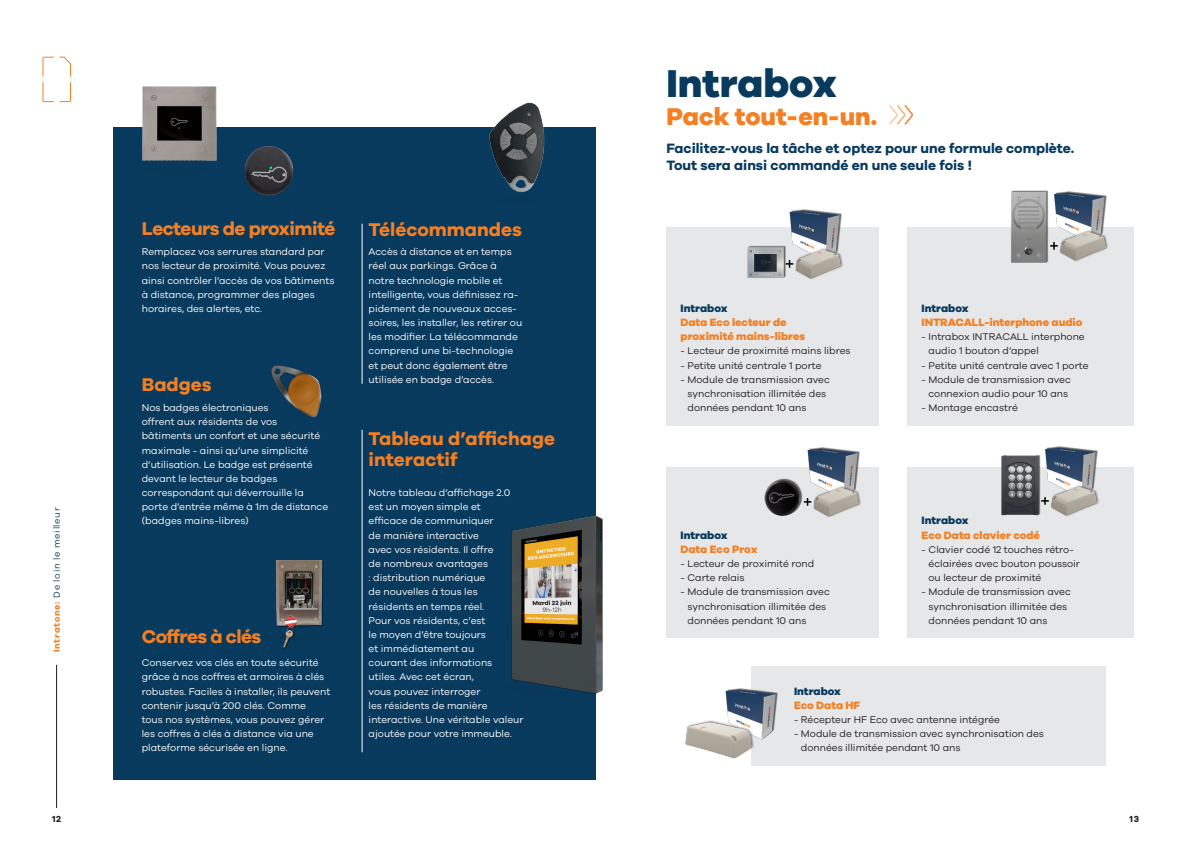
<style>
.page{position:relative;width:1191px;height:842px;background:#fff}
.page>*{position:absolute;margin:0;border:0;box-sizing:border-box;transform-origin:0 0}
._2020_INTRA_Titel_01{font:800 40px "Galano Grotesque";color:#083a5e}
._2020_INTRA_Titel_01-2{font:800 25px "Galano Grotesque";color:#f57f21}
._2020_INTRA_Titel_03_no_caps{font:700 19px/21px "Galano Grotesque";color:#f57f21}
._2020_INTRA_Titel_03_no_caps-2{font:700 19px "Galano Grotesque";letter-spacing:-.03em;color:#f57f21}
._2020_INTRA_INTRO{font:700 14px "Galano Grotesque";color:#083a5e}
.t1{font:800 11px/14.2px "Galano Grotesque";color:#f57f21}
.t2{font:800 11px "Galano Grotesque";color:#083a5e}
._2020_INTRA_BODY{font:10px/14.2px "Galano Grotesque";color:#fff}
.t3{font:10px/14.2px "Galano Grotesque";color:#231f20}
.t4{font:9.1px "Galano Grotesque";letter-spacing:.075em;color:#083a5e}
.t5{font:700 9.1px "Galano Grotesque";color:#231f20}
.s1{font-weight:700;color:#f57f21}
.s2{color:#083a5e}
</style>
<div class="page">
<svg style="left:42px;top:56px;width:29px;height:47px"></svg>
<hr style="left:56px;top:665px;width:1px;height:143px;background:#231f20">
<div style="left:113px;top:128px;width:482px;height:652px;background:#083a5e"></div>
<img style="left:511px;top:508px;width:92px;height:193px">
<img style="left:142px;top:86px;width:75px;height:75px">
<img style="left:488px;top:102px;width:60px;height:90px">
<img style="left:275px;top:560px;width:49px;height:75px">
<img style="left:283px;top:635px;width:11px;height:14px">
<img style="left:271px;top:365px;width:51px;height:53px">
<hr style="left:362px;top:224px;width:1px;height:160px;background:#fff">
<hr style="left:362px;top:430px;width:1px;height:322px;background:#fff">
<div style="left:907px;top:227px;width:227px;height:198px;background:#e6e7e9"></div>
<div style="left:666px;top:227px;width:213px;height:198px;background:#e6e7e9"></div>
<div style="left:666px;top:468px;width:213px;height:170px;background:#e6e7e9"></div>
<img style="left:747px;top:209px;width:96px;height:70px">
<img style="left:762px;top:447px;width:99px;height:70px">
<img style="left:1011px;top:190px;width:97px;height:73px">
<img style="left:244px;top:146px;width:50px;height:50px">
<div style="left:751px;top:666px;width:355px;height:99px;background:#e6e7e9"></div>
<img style="left:685px;top:688px;width:93px;height:71px">
<div style="left:907px;top:468px;width:227px;height:170px;background:#e6e7e9"></div>
<img style="left:999px;top:446px;width:100px;height:70px">
<svg style="left:889px;top:105px;width:24px;height:20px"></svg>
<p class="t4" style="left:51px;top:652px;width:146px;rotate:-90deg"><span class="s1">Intratone:</span> De loin le meilleur</p>
<p class="_2020_INTRA_Titel_03_no_caps-2" style="left:142px;top:217px;width:195px">Lecteurs de proximité</p>
<p class="_2020_INTRA_BODY" style="left:142px;top:244px;width:194px">Remplacez vos serrures standard par nos lecteur de proximité. Vous pouvez ainsi contrôler l’accès de vos bâtiments à distance, programmer des plages horaires, des alertes, etc.</p>
<p class="_2020_INTRA_Titel_03_no_caps" style="left:142px;top:374px;width:71px">Badges</p>
<p class="_2020_INTRA_BODY" style="left:142px;top:400px;width:188px">Nos badges électroniques<br>offrent aux résidents de vos bâtiments un confort et une sécurité maximale - ainsi qu’une simplicité d’utilisation. Le badge est présenté devant le lecteur de badges correspondant qui déverrouille la porte d’entrée même à 1m de distance (badges mains-libres)</p>
<p class="_2020_INTRA_Titel_03_no_caps-2" style="left:142px;top:624px;width:121px">Coffres à clés</p>
<p class="_2020_INTRA_BODY" style="left:142px;top:655px;width:190px">Conservez vos clés en toute sécurité grâce à nos coffres et armoires à clés robustes. Faciles à installer, ils peuvent contenir jusqu’à 200 clés. Comme<br>tous nos systèmes, vous pouvez gérer les coffres à clés à distance via une plateforme sécurisée en ligne.</p>
<p class="_2020_INTRA_Titel_03_no_caps" style="left:369px;top:219px;width:155px">Télécommandes</p>
<p class="_2020_INTRA_BODY" style="left:369px;top:244px;width:155px">Accès à distance et en temps réel aux parkings. Grâce à notre technologie mobile et intelligente, vous définissez ra&shy;pidement de nouveaux acces&shy;soires, les installer, les retirer ou les modifier. La télécommande comprend une bi-technologie et peut donc également être utilisée en badge d’accès.</p>
<p class="_2020_INTRA_Titel_03_no_caps" style="left:369px;top:427px;width:188px">Tableau d’affichage interactif</p>
<p class="_2020_INTRA_BODY" style="left:369px;top:485px;width:156px">Notre tableau d’affichage 2.0 est un moyen simple et<br>efficace de communiquer<br>de manière interactive<br>avec vos résidents. Il offre<br>de nombreux avantages<br>: distribution numérique<br>de nouvelles à tous les résidents en temps réel.<br>Pour vos résidents, c’est<br>le moyen d’être toujours<br>et immédiatement au<br>courant des informations<br>utiles. Avec cet écran,<br>vous pouvez interroger<br>les résidents de manière interactive. Une véritable valeur ajoutée pour votre immeuble.</p>
<p class="_2020_INTRA_Titel_01" style="left:666px;top:58px;width:172px">Intrabox</p>
<p class="_2020_INTRA_Titel_01-2" style="left:666px;top:101px;width:212px">Pack tout-en-un.</p>
<p class="_2020_INTRA_INTRO" style="left:666px;top:140px;width:409px">Facilitez-vous la tâche et optez pour une formule complète.</p>
<p class="_2020_INTRA_INTRO" style="left:666px;top:157px;width:307px">Tout sera ainsi commandé en une seule fois !</p>
<p class="t1" style="left:680px;top:301px;width:126px"><span class="s2">Intrabox<br></span>Data Eco lecteur de proximité mains-libres</p>
<p class="t3" style="left:680px;top:344px;width:171px">- Lecteur de proximité mains libres</p>
<p class="t3" style="left:680px;top:358px;width:142px">- Petite unité centrale 1 porte</p>
<p class="t3" style="left:687px;top:372px;width:144px;text-indent:-7px">- Module de transmission avec synchronisation illimitée des données pendant 10 ans</p>
<p class="t1" style="left:680px;top:527px;width:78px"><span class="s2">Intrabox<br></span>Data Eco Prox</p>
<p class="t3" style="left:680px;top:556px;width:135px">- Lecteur de proximité rond</p>
<p class="t3" style="left:680px;top:570px;width:66px">- Carte relais</p>
<p class="t3" style="left:687px;top:585px;width:144px;text-indent:-7px">- Module de transmission avec synchronisation illimitée des données pendant 10 ans</p>
<p class="t2" style="left:921px;top:301px;width:48px">Intrabox</p>
<p class="t1" style="left:921px;top:315px;width:162px">INTRACALL-interphone audio</p>
<p class="t3" style="left:928px;top:329px;width:158px;text-indent:-7px">- Intrabox INTRACALL interphone audio 1 bouton d’appel</p>
<p class="t3" style="left:921px;top:358px;width:168px">- Petite unité centrale avec 1 porte</p>
<p class="t3" style="left:921px;top:372px;width:151px;text-align:center">- Module de transmission avec connexion audio pour 10 ans</p>
<p class="t3" style="left:921px;top:400px;width:98px">- Montage encastré</p>
<p class="t1" style="left:921px;top:513px;width:120px"><span class="s2">Intrabox<br></span>Eco Data clavier codé</p>
<p class="t3" style="left:928px;top:542px;width:153px;text-indent:-7px">- Clavier codé 12 touches rétro&shy;éclairées avec bouton poussoir ou lecteur de proximité</p>
<p class="t3" style="left:928px;top:585px;width:144px;text-indent:-7px">- Module de transmission avec synchronisation illimitée des données pendant 10 ans</p>
<p class="t1" style="left:794px;top:683px;width:68px"><span class="s2">Intrabox<br></span>Eco Data HF</p>
<p class="t3" style="left:794px;top:712px;width:208px">- Récepteur HF Eco avec antenne intégrée</p>
<p class="t3" style="left:801px;top:726px;width:244px;text-indent:-7px">- Module de transmission avec synchronisation des données illimitée pendant 10 ans</p>
<p class="t5" style="left:52px;top:813px;width:11px">12</p>
<p class="t5" style="left:1129px;top:813px;width:11px">13</p>
</div>
